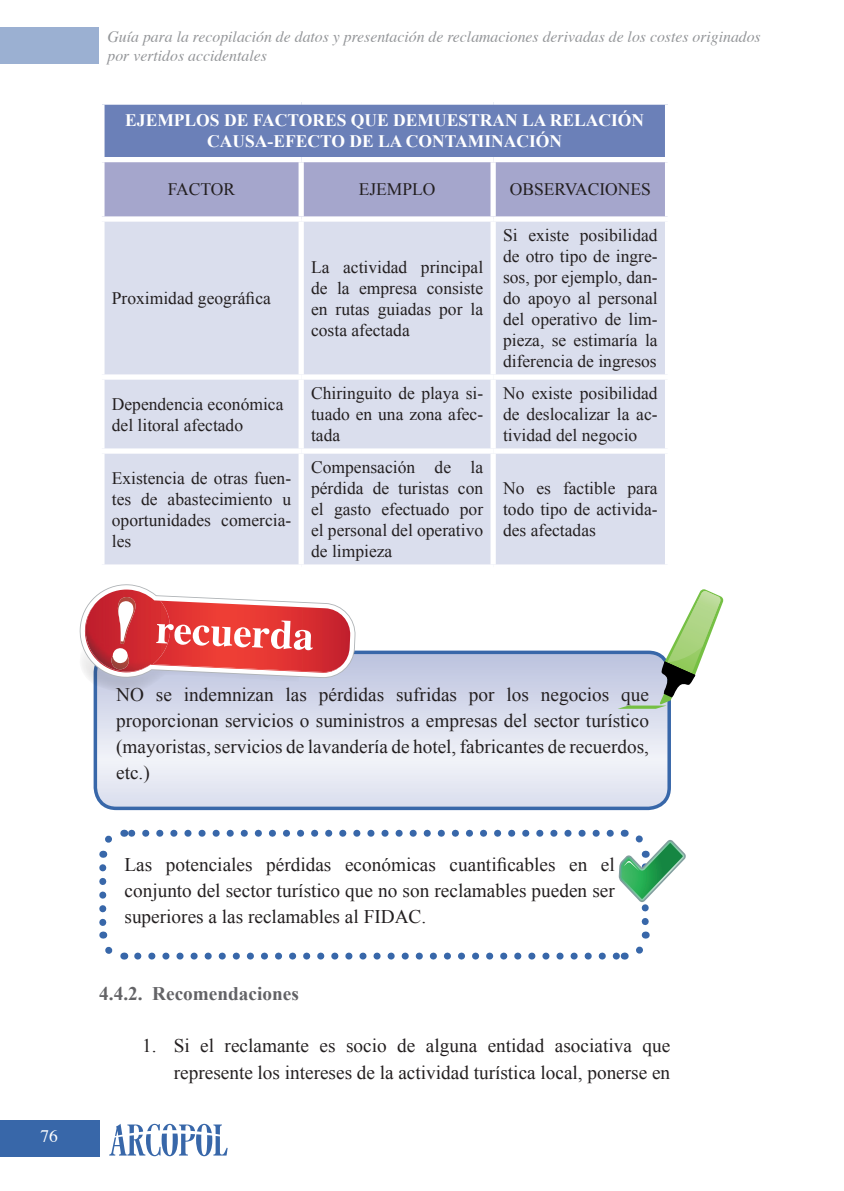
<style>
.page{position:relative;width:844px;height:1191px;background:#fff}
.page>*{position:absolute;margin:0;border:0;box-sizing:border-box;transform-origin:0 0}
.Párrafo_de_lista{font:19.25px/26.2px "Times New Roman";color:#231f20;text-align:justify}
.Título_3{font:700 19.25px "Times New Roman";color:#636366}
.t1{font:17.5px/21px "Times New Roman";color:#231f20;text-align:justify}
.Párrafo_de_lista-2{font:700 17.5px/21px "Times New Roman";color:#fff;text-align:center}
.t2{font:17.5px "Times";color:#fff}
.t3{font:italic 15.75px/18.9px "Times";color:#939598}
</style>
<div class="page">
<div style="left:0;top:1119px;width:100px;height:37px;background:#3867a9"></div>
<div style="left:0;top:27px;width:99px;height:37px;background:#9bb0d2"></div>
<svg style="left:109px;top:1123px;width:118px;height:33px"></svg>
<div style="left:102px;top:102px;width:565px;height:58px;background:#6b80b8"></div>
<div style="left:104px;top:162px;width:560px;height:54px;background:#a5a6cc"></div>
<div style="left:104px;top:222px;width:560px;height:342px;background:#dadeed"></div>
<div style="left:664px;top:105px;width:6px;height:52px;background:#fff"></div>
<div style="left:99px;top:157px;width:202px;height:5px;background:#fff"></div>
<div style="left:301px;top:157px;width:192px;height:5px;background:#fff"></div>
<div style="left:298px;top:162px;width:6px;height:54px;background:#fff"></div>
<div style="left:493px;top:157px;width:177px;height:5px;background:#fff"></div>
<div style="left:490px;top:162px;width:5px;height:54px;background:#fff"></div>
<div style="left:298px;top:222px;width:6px;height:152px;background:#fff"></div>
<div style="left:490px;top:222px;width:5px;height:152px;background:#fff"></div>
<div style="left:99px;top:374px;width:202px;height:6px;background:#fff"></div>
<div style="left:301px;top:374px;width:192px;height:6px;background:#fff"></div>
<div style="left:298px;top:380px;width:6px;height:68px;background:#fff"></div>
<div style="left:493px;top:374px;width:177px;height:6px;background:#fff"></div>
<div style="left:490px;top:380px;width:5px;height:68px;background:#fff"></div>
<div style="left:99px;top:448px;width:202px;height:6px;background:#fff"></div>
<div style="left:301px;top:448px;width:192px;height:6px;background:#fff"></div>
<div style="left:298px;top:454px;width:6px;height:110px;background:#fff"></div>
<div style="left:493px;top:448px;width:177px;height:6px;background:#fff"></div>
<div style="left:490px;top:454px;width:5px;height:110px;background:#fff"></div>
<div style="left:99px;top:99px;width:202px;height:6px;background:#fff"></div>
<div style="left:99px;top:105px;width:5px;height:52px;background:#fff"></div>
<div style="left:301px;top:99px;width:192px;height:6px;background:#fff"></div>
<div style="left:493px;top:99px;width:177px;height:6px;background:#fff"></div>
<svg style="left:138px;top:952px;width:479px;height:7px"></svg>
<svg style="left:131px;top:829px;width:479px;height:7px"></svg>
<svg style="left:99px;top:835px;width:13px;height:22px"></svg>
<svg style="left:99px;top:867px;width:26px;height:93px"></svg>
<svg style="left:624px;top:931px;width:26px;height:29px"></svg>
<svg style="left:618px;top:829px;width:68px;height:92px"></svg>
<svg style="left:95px;top:655px;width:574px;height:153px"></svg>
<div style="left:94px;top:650px;width:576px;height:160px;border:4px solid #3867a9;border-radius:21px"></div>
<svg style="left:79px;top:584px;width:277px;height:109px"></svg>
<svg style="left:617px;top:589px;width:106px;height:120px"></svg>
<p class="t3" style="left:107px;top:27px;width:654px">Guía para la recopilación de datos y presentación de reclamaciones derivadas de los costes originados por vertidos accidentales</p>
<p class="Párrafo_de_lista-2" style="left:125px;top:109px;width:520px">EJEMPLOS DE FACTORES QUE DEMUESTRAN LA RELACIÓN<br>CAUSA-EFECTO DE LA CONTAMINACIÓN</p>
<p class="t1" style="left:168px;top:179px;width:69px">FACTOR</p>
<p class="t1" style="left:358px;top:179px;width:78px">EJEMPLO</p>
<p class="t1" style="left:509px;top:179px;width:143px">OBSERVACIONES</p>
<p class="t1" style="left:112px;top:287px;width:160px">Proximidad geográfica</p>
<p class="t1" style="left:311px;top:256px;width:173px">La actividad principal de la empresa consiste en rutas guiadas por la costa afectada</p>
<p class="t1" style="left:503px;top:224px;width:156px">Si existe posibilidad de otro tipo de ingre&shy;sos, por ejemplo, dan&shy;do apoyo al personal del operativo de lim&shy;pieza, se estimaría la diferencia de ingresos</p>
<p class="t1" style="left:112px;top:393px;width:173px">Dependencia económica del litoral afectado</p>
<p class="t1" style="left:311px;top:382px;width:173px">Chiringuito de playa si&shy;tuado en una zona afec&shy;tada</p>
<p class="t1" style="left:503px;top:382px;width:156px">No existe posibilidad de deslocalizar la ac&shy;tividad del negocio</p>
<p class="t1" style="left:112px;top:467px;width:181px">Existencia de otras fuen&shy;tes de abastecimiento u oportunidades comercia&shy;les</p>
<p class="t1" style="left:311px;top:456px;width:173px">Compensación de la pérdida de turistas con el gasto efectuado por el personal del operativo de limpieza</p>
<p class="t1" style="left:503px;top:477px;width:156px">No es factible para todo tipo de activida&shy;des afectadas</p>
<p class="t2" style="left:40px;top:1119px;width:19px">76</p>
<p class="Párrafo_de_lista" style="left:116px;top:681px;width:534px">NO se indemnizan las pérdidas sufridas por los negocios que proporcionan servicios o suministros a empresas del sector turístico (mayoristas, servicios de lavandería de hotel, fabricantes de recuerdos, etc.)</p>
<p class="Párrafo_de_lista" style="left:124px;top:851px;width:491px">Las potenciales pérdidas económicas cuantificables en el conjunto del sector turístico que no son reclamables pueden ser superiores a las reclamables al FIDAC.</p>
<p class="Título_3" style="left:99px;top:980px;width:201px">4.4.2. Recomendaciones</p>
<p class="Párrafo_de_lista" style="left:142px;top:1032px;width:529px;text-align:right">1. Si el reclamante es socio de alguna entidad asociativa que represente los intereses de la actividad turística local, ponerse en</p>
</div>
